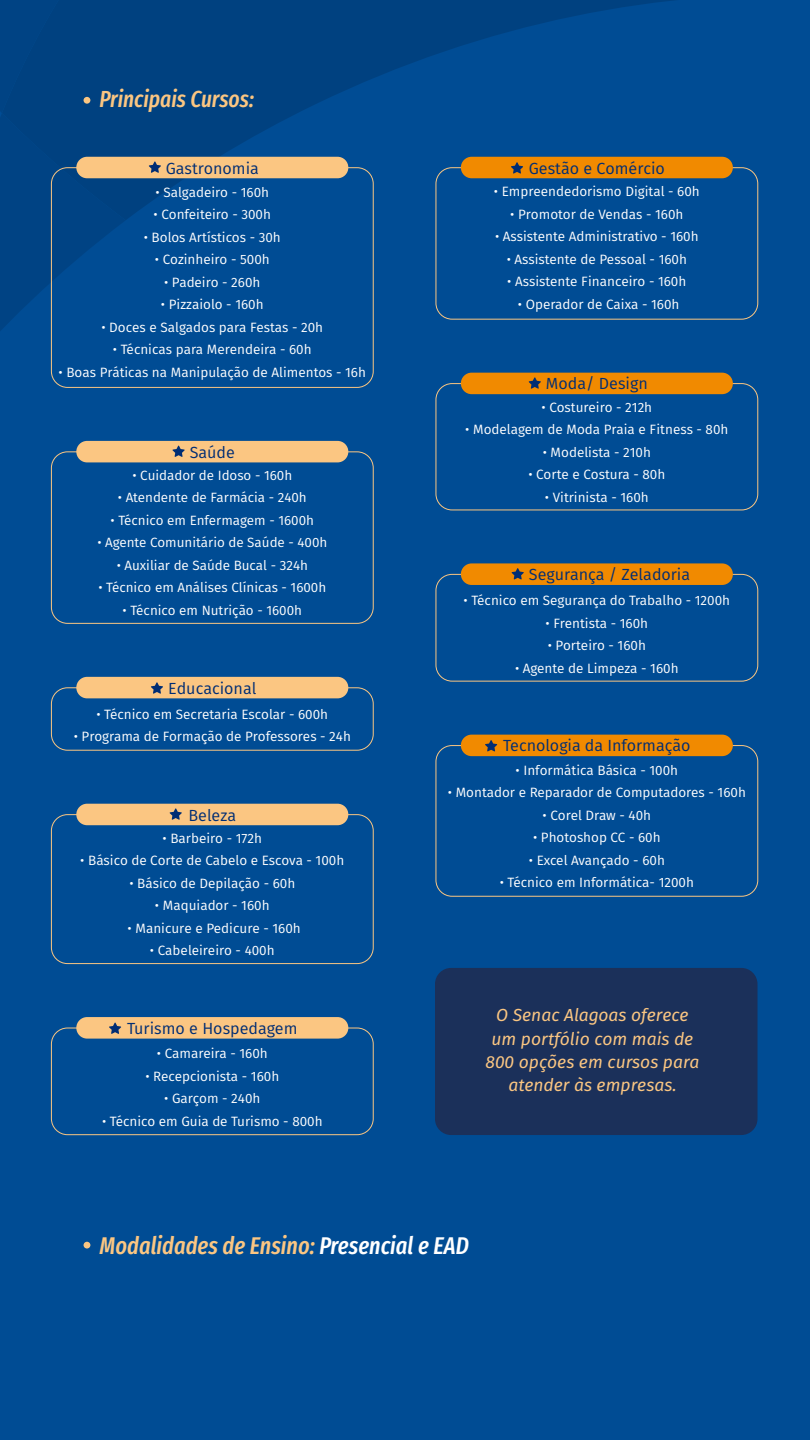
<style>
.page{position:relative;width:810px;height:1440px;background:#004c94}
.page>*{position:absolute;margin:0;border:0;box-sizing:border-box;transform-origin:0 0}
.t1{font:italic 500 24.15px "Fira Sans Compressed";color:#fbc682}
.t2{font:italic 500 23.25px "Fira Sans Compressed";color:#fbc682}
.t3{font:italic 17.48px/23.2px "Fira Sans";color:#fbc682;text-align:center}
.t4{font:16.12px "Fira Sans";color:#002d74}
.t5{font:13.5px "Fira Sans";color:#fff}
.t6{font:13.42px "Fira Sans";color:#fff}
.s1{color:#fff}
</style>
<div class="page">
<svg style="left:126px;top:0;width:633px;height:220px"></svg>
<svg style="left:0;top:0;width:126px;height:388px"></svg>
<div style="left:435px;top:968px;width:322px;height:167px;background:#1b305a;border-radius:16px"></div>
<div style="left:436px;top:745px;width:322px;height:152px;border:1px solid #fbc682;border-radius:16px"></div>
<div style="left:461px;top:735px;width:272px;height:21px;background:#f18a00;border-radius:11px"></div>
<svg style="left:485px;top:740px;width:12px;height:12px"></svg>
<div style="left:436px;top:167px;width:322px;height:153px;border:1px solid #fbc682;border-radius:16px"></div>
<div style="left:461px;top:157px;width:272px;height:21px;background:#f18a00;border-radius:11px"></div>
<svg style="left:511px;top:162px;width:12px;height:12px"></svg>
<div style="left:76px;top:441px;width:272px;height:21px;background:#fbc682;border-radius:11px"></div>
<div style="left:51px;top:452px;width:323px;height:172px;border:1px solid #fbc682;border-radius:16px"></div>
<svg style="left:172px;top:446px;width:13px;height:11px"></svg>
<div style="left:436px;top:574px;width:322px;height:107px;border:1px solid #fbc682;border-radius:16px"></div>
<div style="left:461px;top:563px;width:272px;height:22px;background:#f18a00;border-radius:11px"></div>
<svg style="left:512px;top:568px;width:12px;height:12px"></svg>
<div style="left:76px;top:677px;width:272px;height:21px;background:#fbc682;border-radius:11px"></div>
<div style="left:51px;top:687px;width:323px;height:64px;border:1px solid #fbc682;border-radius:16px"></div>
<svg style="left:151px;top:682px;width:12px;height:12px"></svg>
<div style="left:76px;top:1017px;width:272px;height:22px;background:#fbc682;border-radius:11px"></div>
<div style="left:51px;top:1028px;width:323px;height:107px;border:1px solid #fbc682;border-radius:16px"></div>
<svg style="left:109px;top:1022px;width:12px;height:12px"></svg>
<div style="left:76px;top:157px;width:272px;height:21px;background:#fbc682;border-radius:11px"></div>
<div style="left:51px;top:167px;width:323px;height:221px;border:1px solid #fbc682;border-radius:16px"></div>
<svg style="left:149px;top:161px;width:12px;height:12px"></svg>
<div style="left:76px;top:804px;width:272px;height:21px;background:#fbc682;border-radius:11px"></div>
<div style="left:51px;top:814px;width:323px;height:150px;border:1px solid #fbc682;border-radius:16px"></div>
<svg style="left:170px;top:808px;width:12px;height:12px"></svg>
<div style="left:84px;top:97px;width:6px;height:7px;background:#fbc682;border-radius:50%"></div>
<div style="left:84px;top:1242px;width:6px;height:7px;background:#fbc682;border-radius:50%"></div>
<div style="left:436px;top:383px;width:322px;height:127px;border:1px solid #fbc682;border-radius:16px"></div>
<div style="left:461px;top:373px;width:272px;height:21px;background:#f18a00;border-radius:11px"></div>
<svg style="left:529px;top:377px;width:12px;height:12px"></svg>
<h2 class="t2" style="left:100px;top:81px;width:156px">Principais Cursos:</h2>
<p class="t4" style="left:166px;top:157px;width:95px">Gastronomia</p>
<p class="t5" style="left:155px;top:183px;width:115px">• Salgadeiro - 160h</p>
<p class="t5" style="left:154px;top:205px;width:119px">• Confeiteiro - 300h</p>
<p class="t5" style="left:144px;top:228px;width:139px">• Bolos Artísticos - 30h</p>
<p class="t5" style="left:155px;top:250px;width:116px">• Cozinheiro - 500h</p>
<p class="t5" style="left:164px;top:273px;width:98px">• Padeiro - 260h</p>
<p class="t5" style="left:161px;top:295px;width:104px">• Pizzaiolo - 160h</p>
<p class="t5" style="left:101px;top:318px;width:223px">• Doces e Salgados para Festas - 20h</p>
<p class="t5" style="left:113px;top:340px;width:200px">• Técnicas para Merendeira - 60h</p>
<p class="t5" style="left:59px;top:363px;width:309px">• Boas Práticas na Manipulação de Alimentos - 16h</p>
<p class="t4" style="left:190px;top:441px;width:47px">Saúde</p>
<p class="t6" style="left:132px;top:466px;width:161px">• Cuidador de Idoso - 160h</p>
<p class="t6" style="left:118px;top:488px;width:190px">• Atendente de Farmácia - 240h</p>
<p class="t6" style="left:111px;top:511px;width:205px">• Técnico em Enfermagem - 1600h</p>
<p class="t6" style="left:97px;top:533px;width:231px">• Agente Comunitário de Saúde - 400h</p>
<p class="t6" style="left:117px;top:556px;width:193px">• Auxiliar de Saúde Bucal - 324h</p>
<p class="t6" style="left:98px;top:578px;width:229px">• Técnico em Análises Clínicas - 1600h</p>
<p class="t6" style="left:123px;top:601px;width:181px">• Técnico em Nutrição - 1600h</p>
<p class="t4" style="left:168px;top:677px;width:90px">Educacional</p>
<p class="t5" style="left:96px;top:705px;width:233px">• Técnico em Secretaria Escolar - 600h</p>
<p class="t5" style="left:74px;top:727px;width:279px">• Programa de Formação de Professores - 24h</p>
<p class="t4" style="left:189px;top:804px;width:49px">Beleza</p>
<p class="t5" style="left:163px;top:829px;width:101px">• Barbeiro - 172h</p>
<p class="t5" style="left:80px;top:851px;width:265px">• Básico de Corte de Cabelo e Escova - 100h</p>
<p class="t5" style="left:129px;top:874px;width:167px">• Básico de Depilação - 60h</p>
<p class="t5" style="left:155px;top:896px;width:116px">• Maquiador - 160h</p>
<p class="t5" style="left:128px;top:919px;width:175px">• Manicure e Pedicure - 160h</p>
<p class="t5" style="left:150px;top:941px;width:126px">• Cabeleireiro - 400h</p>
<p class="t4" style="left:127px;top:1017px;width:172px">Turismo e Hospedagem</p>
<p class="t5" style="left:157px;top:1044px;width:113px">• Camareira - 160h</p>
<p class="t5" style="left:145px;top:1067px;width:135px">• Recepcionista - 160h</p>
<p class="t5" style="left:164px;top:1089px;width:98px">• Garçom - 240h</p>
<p class="t5" style="left:102px;top:1112px;width:222px">• Técnico em Guia de Turismo - 800h</p>
<p class="t4" style="left:529px;top:157px;width:138px">Gestão e Comércio</p>
<p class="t5" style="left:494px;top:182px;width:207px">• Empreendedorismo Digital - 60h</p>
<p class="t5" style="left:510px;top:205px;width:175px">• Promotor de Vendas - 160h</p>
<p class="t5" style="left:495px;top:227px;width:205px">• Assistente Administrativo - 160h</p>
<p class="t5" style="left:507px;top:250px;width:182px">• Assistente de Pessoal - 160h</p>
<p class="t5" style="left:507px;top:272px;width:181px">• Assistente Financeiro - 160h</p>
<p class="t5" style="left:518px;top:295px;width:163px">• Operador de Caixa - 160h</p>
<p class="t4" style="left:546px;top:373px;width:103px">Moda/ Design</p>
<p class="t5" style="left:542px;top:397px;width:112px">• Costureiro - 212h</p>
<p class="t5" style="left:465px;top:420px;width:265px">• Modelagem de Moda Praia e Fitness - 80h</p>
<p class="t5" style="left:543px;top:442px;width:110px">• Modelista - 210h</p>
<p class="t5" style="left:528px;top:465px;width:138px">• Corte e Costura - 80h</p>
<p class="t5" style="left:545px;top:487px;width:105px">• Vitrinista - 160h</p>
<p class="t4" style="left:529px;top:563px;width:163px">Segurança / Zeladoria</p>
<p class="t5" style="left:464px;top:591px;width:268px">• Técnico em Segurança do Trabalho - 1200h</p>
<p class="t5" style="left:546px;top:613px;width:104px">• Frentista - 160h</p>
<p class="t5" style="left:548px;top:636px;width:100px">• Porteiro - 160h</p>
<p class="t5" style="left:515px;top:658px;width:165px">• Agente de Limpeza - 160h</p>
<p class="t4" style="left:503px;top:734px;width:189px">Tecnologia da Informação</p>
<p class="t5" style="left:516px;top:760px;width:164px">• Informática Básica - 100h</p>
<p class="t5" style="left:448px;top:783px;width:300px">• Montador e Reparador de Computadores - 160h</p>
<p class="t5" style="left:543px;top:805px;width:110px">• Corel Draw - 40h</p>
<p class="t5" style="left:533px;top:828px;width:129px">• Photoshop CC - 60h</p>
<p class="t5" style="left:529px;top:850px;width:138px">• Excel Avançado - 60h</p>
<p class="t5" style="left:500px;top:873px;width:196px">• Técnico em Informática- 1200h</p>
<p class="t3" style="left:486px;top:1004px;width:216px">O Senac Alagoas oferece um portfólio com mais de<br>800 opções em cursos para atender às empresas.</p>
<h1 class="t1" style="left:100px;top:1226px;width:371px">Modalidades de Ensino: <span class="s1">Presencial e EAD</span></h1>
</div>
